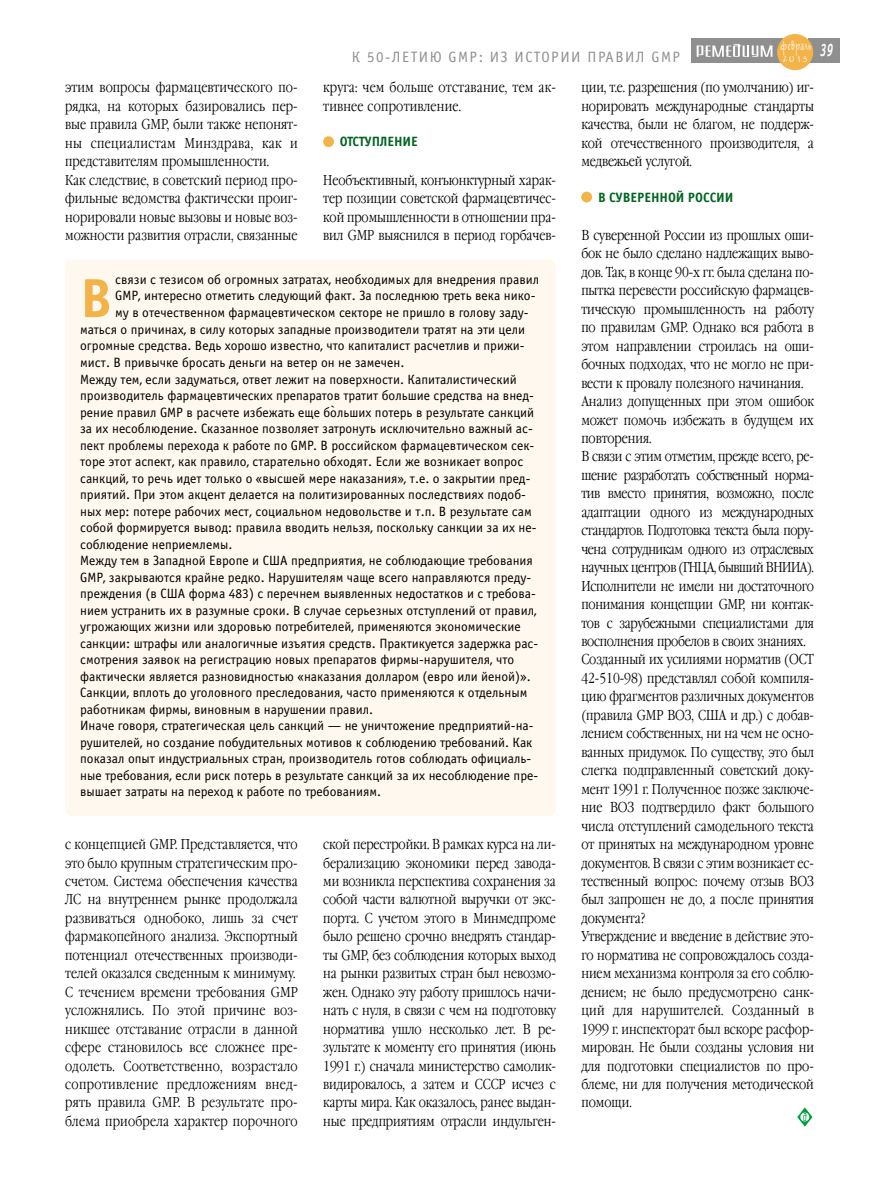
<style>
.page{position:relative;width:872px;height:1190px;background:#fff}
.page>*{position:absolute;margin:0;border:0;box-sizing:border-box;transform-origin:0 0}
.t1{font:700 55.2px "Officina Sans C";color:#f4b348}
.t2{font:italic 700 18px "Officina Sans C";color:#fff;scale:.65 1}
.t3{font:15px "Officina Sans C";letter-spacing:.1em;color:#8f8f8f}
.t4{font:300 14.25px/18.5px "Garamond Narrow C";letter-spacing:-.005em;color:#000;text-align:justify}
.t5{font:300 14.25px/18.5px "Garamond Narrow C";letter-spacing:.015em;color:#000}
.t6{font:13.5px "Officina Sans C";color:#000}
.t7{font:700 13.5px "Officina Sans C";letter-spacing:-.005em;color:#006522}
.t8{font:12px "Jakob C";letter-spacing:.115em;color:#fff;scale:.59 1}
.t9{font:7.8px "Jakob C";color:#fff}
</style>
<div class="page">
<div style="left:581px;top:192px;width:11px;height:10px;background:#f4b348;border-radius:50%"></div>
<div style="left:323px;top:136px;width:11px;height:11px;background:#f4b348;border-radius:50%"></div>
<div style="left:807px;top:39px;width:32px;height:24px;background:#8f8f8f"></div>
<div style="left:691px;top:39px;width:92px;height:24px;background:#8f8f8f"></div>
<svg style="left:696px;top:44px;width:76px;height:13px"></svg>
<div style="left:777px;top:34px;width:36px;height:36px;background:#f4b348;border-radius:50%"></div>
<div style="left:65px;top:259px;width:491px;height:556px;background:#fff8ee;border-radius:7px"></div>
<svg style="left:797px;top:1107px;width:15px;height:19px"></svg>
<p class="t3" style="left:352px;top:52px;width:330px">К 50-ЛЕТИЮ GMP: ИЗ ИСТОРИИ ПРАВИЛ GMP</p>
<p class="t8" style="left:781px;top:41px;width:53px">февраль</p>
<p class="t9" style="left:783px;top:56px;width:26px">2013</p>
<p class="t2" style="left:820px;top:44px;width:21px">39</p>
<p class="t4" style="left:65px;top:80px;width:234px;text-align:left">этим вопросы фармацевтического по&shy;рядка, на которых базировались пер&shy;вые правила GMP, были также непонят&shy;ны специалистам Минздрава, как и представителям промышленности.<br>Как следствие, в советский период про&shy;фильные ведомства фактически проиг&shy;норировали новые вызовы и новые воз&shy;можности развития отрасли, связанные</p>
<p class="t5" style="left:323px;top:80px;width:234px">круга: чем больше отставание, тем ак&shy;тивнее сопротивление.</p>
<p class="t7" style="left:340px;top:137px;width:79px">ОТСТУПЛЕНИЕ</p>
<p class="t4" style="left:323px;top:172px;width:234px">Необъективный, конъюнктурный харак&shy;тер позиции советской фармацевтичес&shy;кой промышленности в отношении пра&shy;вил GMP выяснился в период горбачев-</p>
<h1 class="t1" style="left:80px;top:279px;width:34px">В</h1>
<p class="t6" style="left:115px;top:274px;width:425px">связи с тезисом об огромных затратах, необходимых для внедрения правил</p>
<p class="t6" style="left:115px;top:291px;width:421px">GMP, интересно отметить следующий факт. За последнюю треть века нико-</p>
<p class="t6" style="left:115px;top:307px;width:415px">му в отечественном фармацевтическом секторе не пришло в голову заду-</p>
<p class="t6" style="left:80px;top:324px;width:446px">маться о причинах, в силу которых западные производители тратят на эти цели</p>
<p class="t6" style="left:80px;top:341px;width:446px">огромные средства. Ведь хорошо известно, что капиталист расчетлив и прижи-</p>
<p class="t6" style="left:80px;top:357px;width:326px">мист. В привычке бросать деньги на ветер он не замечен.</p>
<p class="t6" style="left:80px;top:374px;width:438px">Между тем, если задуматься, ответ лежит на поверхности. Капиталистический</p>
<p class="t6" style="left:80px;top:390px;width:455px">производитель фармацевтических препаратов тратит большие средства на внед-</p>
<p class="t6" style="left:80px;top:407px;width:455px">рение правил GMP в расчете избежать еще бо`льших потерь в результате санкций</p>
<p class="t6" style="left:80px;top:423px;width:454px">за их несоблюдение. Сказанное позволяет затронуть исключительно важный ас-</p>
<p class="t6" style="left:80px;top:440px;width:455px">пект проблемы перехода к работе по GMP. В российском фармацевтическом сек-</p>
<p class="t6" style="left:80px;top:456px;width:444px">торе этот аспект, как правило, старательно обходят. Если же возникает вопрос</p>
<p class="t6" style="left:80px;top:473px;width:451px">санкций, то речь идет только о «высшей мере наказания», т.е. о закрытии пред-</p>
<p class="t6" style="left:80px;top:489px;width:447px">приятий. При этом акцент делается на политизированных последствиях подоб-</p>
<p class="t6" style="left:80px;top:506px;width:453px">ных мер: потере рабочих мест, социальном недовольстве и т.п. В результате сам</p>
<p class="t6" style="left:80px;top:522px;width:458px">собой формируется вывод: правила вводить нельзя, поскольку санкции за их не-</p>
<p class="t6" style="left:80px;top:539px;width:154px">соблюдение неприемлемы.</p>
<p class="t6" style="left:80px;top:555px;width:454px">Между тем в Западной Европе и США предприятия, не соблюдающие требования</p>
<p class="t6" style="left:80px;top:572px;width:452px">GMP, закрываются крайне редко. Нарушителям чаще всего направляются преду-</p>
<p class="t6" style="left:80px;top:588px;width:457px">преждения (в США форма 483) с перечнем выявленных недостатков и с требова-</p>
<p class="t6" style="left:80px;top:605px;width:458px">нием устранить их в разумные сроки. В случае серьезных отступлений от правил,</p>
<p class="t6" style="left:80px;top:621px;width:442px">угрожающих жизни или здоровью потребителей, применяются экономические</p>
<p class="t6" style="left:80px;top:638px;width:459px">санкции: штрафы или аналогичные изъятия средств. Практикуется задержка рас-</p>
<p class="t6" style="left:80px;top:654px;width:435px">смотрения заявок на регистрацию новых препаратов фирмы-нарушителя, что</p>
<p class="t6" style="left:80px;top:671px;width:452px">фактически является разновидностью «наказания долларом (евро или йеной)».</p>
<p class="t6" style="left:80px;top:687px;width:449px">Санкции, вплоть до уголовного преследования, часто применяются к отдельным</p>
<p class="t6" style="left:80px;top:704px;width:294px">работникам фирмы, виновным в нарушении правил.</p>
<p class="t6" style="left:80px;top:720px;width:455px">Иначе говоря, стратегическая цель санкций — не уничтожение предприятий-на-</p>
<p class="t6" style="left:80px;top:737px;width:454px">рушителей, но создание побудительных мотивов к соблюдению требований. Как</p>
<p class="t6" style="left:80px;top:753px;width:452px">показал опыт индустриальных стран, производитель готов соблюдать официаль-</p>
<p class="t6" style="left:80px;top:770px;width:459px">ные требования, если риск потерь в результате санкций за их несоблюдение пре-</p>
<p class="t6" style="left:80px;top:786px;width:302px">вышает затраты на переход к работе по требованиям.</p>
<p class="t5" style="left:65px;top:836px;width:234px">с концепцией GMP. Представляется, что это было крупным стратегическим про&shy;счетом. Система обеспечения качества ЛС на внутреннем рынке продолжала развиваться однобоко, лишь за счет фармакопейного анализа. Экспортный потенциал отечественных производи&shy;телей оказался сведенным к минимуму.<br>С течением времени требования GMP усложнялись. По этой причине воз&shy;никшее отставание отрасли в данной сфере становилось все сложнее пре&shy;одолеть. Соответственно, возрастало сопротивление предложениям внед&shy;рять правила GMP. В результате про&shy;блема приобрела характер порочного</p>
<p class="t4" style="left:323px;top:836px;width:234px">ской перестройки. В рамках курса на ли&shy;берализацию экономики перед завода&shy;ми возникла перспектива сохранения за собой части валютной выручки от экс&shy;порта. С учетом этого в Минмедпроме было решено срочно внедрять стандар&shy;ты GMP, без соблюдения которых выход на рынки развитых стран был невозмо&shy;жен. Однако эту работу пришлось начи&shy;нать с нуля, в связи с чем на подготовку норматива ушло несколько лет. В ре&shy;зультате к моменту его принятия (июнь 1991 г.) сначала министерство самолик&shy;видировалось, а затем и СССР исчез с карты мира. Как оказалось, ранее выдан&shy;ные предприятиям отрасли индульген-</p>
<p class="t4" style="left:581px;top:80px;width:234px">ции, т.е. разрешения (по умолчанию) иг&shy;норировать международные стандарты качества, были не благом, не поддерж&shy;кой отечественного производителя, а медвежьей услугой.</p>
<p class="t7" style="left:598px;top:192px;width:137px">В СУВЕРЕННОЙ РОССИИ</p>
<p class="t4" style="left:581px;top:227px;width:234px;text-align:left">В суверенной России из прошлых оши&shy;бок не было сделано надлежащих выво&shy;дов. Так, в конце 90-х гг. была сделана по&shy;пытка перевести российскую фармацев&shy;тическую промышленность на работу по правилам GMP. Однако вся работа в этом направлении строилась на оши&shy;бочных подходах, что не могло не при&shy;вести к провалу полезного начинания.<br>Анализ допущенных при этом ошибок может помочь избежать в будущем их повторения.<br>В связи с этим отметим, прежде всего, ре&shy;шение разработать собственный норма&shy;тив вместо принятия, возможно, после адаптации одного из международных стандартов. Подготовка текста была пору&shy;чена сотрудникам одного из отраслевых научных центров (ГНЦА, бывший ВНИИА).<br>Исполнители не имели ни достаточного понимания концепции GMP, ни контак&shy;тов с зарубежными специалистами для восполнения пробелов в своих знаниях.<br>Созданный их усилиями норматив (ОСТ 42-510-98) представлял собой компиля&shy;цию фрагментов различных документов (правила GMP ВОЗ, США и др.) с добав&shy;лением собственных, ни на чем не осно&shy;ванных придумок. По существу, это был слегка подправленный советский доку&shy;мент 1991 г. Полученное позже заключе&shy;ние ВОЗ подтвердило факт большого числа отступлений самодельного текста от принятых на международном уровне документов. В связи с этим возникает ес&shy;тественный вопрос: почему отзыв ВОЗ был запрошен не до, а после принятия документа?<br>Утверждение и введение в действие это&shy;го норматива не сопровождалось созда&shy;нием механизма контроля за его соблю&shy;дением; не было предусмотрено санк&shy;ций для нарушителей. Созданный в 1999 г. инспекторат был вскоре расфор&shy;мирован. Не были созданы условия ни для подготовки специалистов по про&shy;блеме, ни для получения методической помощи.</p>
</div>
